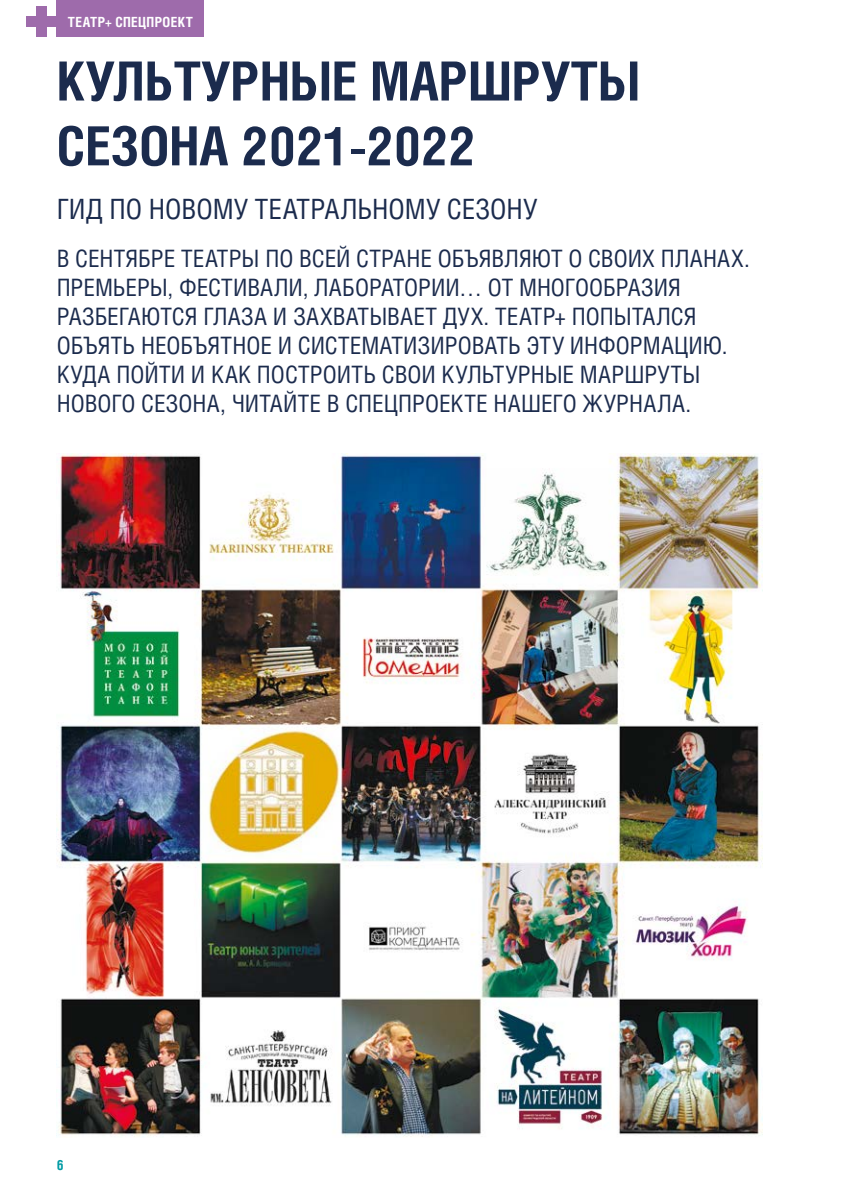
<style>
.page{position:relative;width:842px;height:1191px;background:#fff}
.page>*{position:absolute;margin:0;border:0;box-sizing:border-box;transform-origin:0 0}
.t1{font:700 54px/64.8px "Helios Cond C";color:#1b2b4d}
.t2{font:28px "Helios Cond C";letter-spacing:-.005em;color:#1b2b4d}
.t3{font:24px/28.8px "Helios Cond C";color:#1b2b4d}
.t4{font:700 14px "Helios Cond C";letter-spacing:.025em;color:#fff}
.t5{font:700 14px "Helios Cond";color:#009ba4}
</style>
<div class="page">
<img style="left:57px;top:454px;width:706px;height:683px">
<div style="left:57px;top:0;width:147px;height:37px;background:#9e6bab"></div>
<div style="left:26px;top:17px;width:31px;height:10px;background:#9e6bab"></div>
<div style="left:36px;top:6px;width:11px;height:31px;background:#9e6bab"></div>
<p class="t4" style="left:68px;top:13px;width:127px">ТЕАТР+ СПЕЦПРОЕКТ</p>
<h1 class="t1" style="left:57px;top:47px;width:585px">КУЛЬТУРНЫЕ МАРШРУТЫ<br>СЕЗОНА 2021-2022</h1>
<p class="t2" style="left:57px;top:192px;width:482px">ГИД ПО НОВОМУ ТЕАТРАЛЬНОМУ СЕЗОНУ</p>
<p class="t3" style="left:57px;top:244px;width:691px">В СЕНТЯБРЕ ТЕАТРЫ ПО ВСЕЙ СТРАНЕ ОБЪЯВЛЯЮТ О СВОИХ ПЛАНАХ.<br>ПРЕМЬЕРЫ, ФЕСТИВАЛИ, ЛАБОРАТОРИИ… ОТ МНОГООБРАЗИЯ РАЗБЕГАЮТСЯ ГЛАЗА И ЗАХВАТЫВАЕТ ДУХ. ТЕАТР+ ПОПЫТАЛСЯ ОБЪЯТЬ НЕОБЪЯТНОЕ И СИСТЕМАТИЗИРОВАТЬ ЭТУ ИНФОРМАЦИЮ.<br>КУДА ПОЙТИ И КАК ПОСТРОИТЬ СВОИ КУЛЬТУРНЫЕ МАРШРУТЫ НОВОГО СЕЗОНА, ЧИТАЙТЕ В СПЕЦПРОЕКТЕ НАШЕГО ЖУРНАЛА.</p>
<p class="t5" style="left:57px;top:1156px;width:8px">6</p>
</div>
